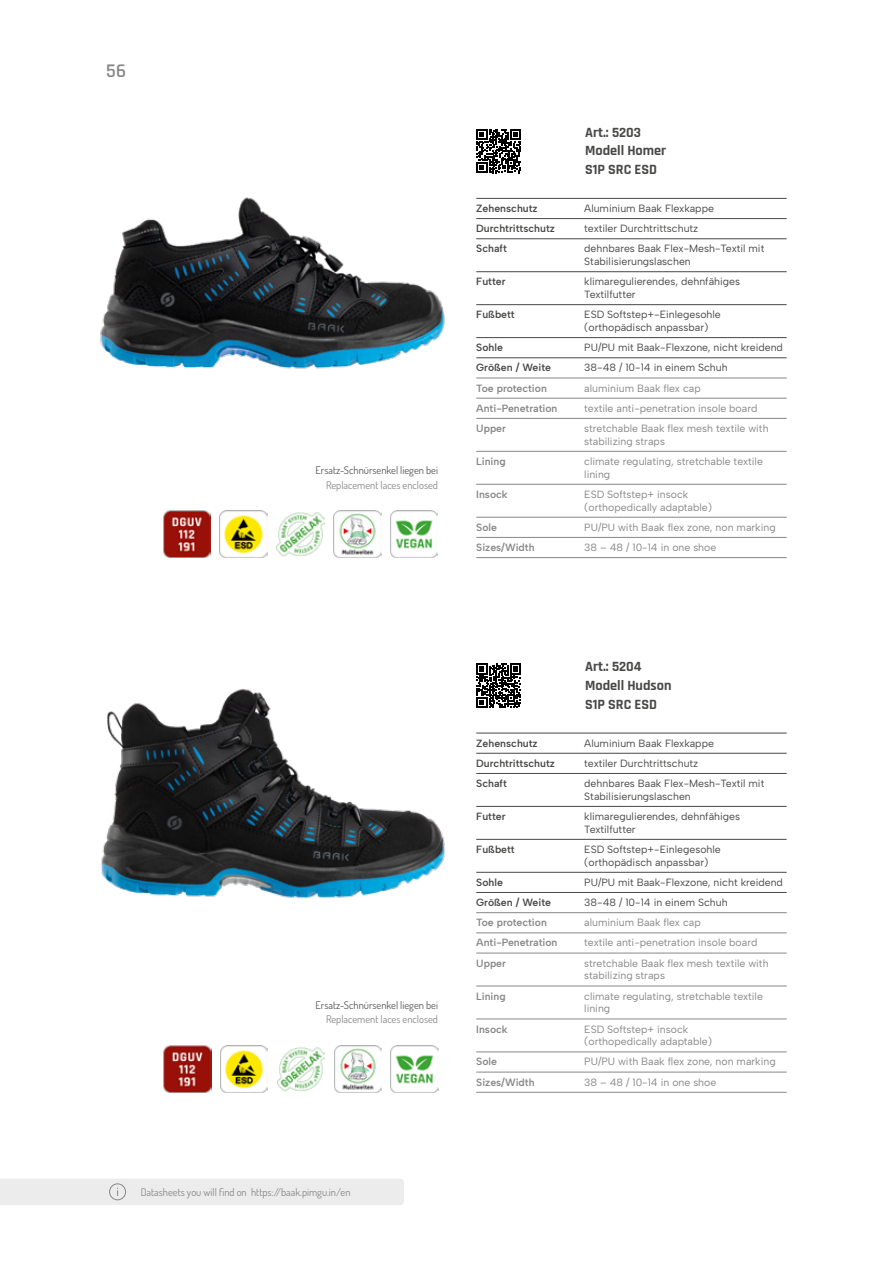
<style>
.page{position:relative;width:893px;height:1263px;background:#fff}
.page>*{position:absolute;margin:0;border:0;box-sizing:border-box;transform-origin:0 0}
.t1{font:600 19.5px "Rajdhani";color:#868786}
.t2{font:700 14.25px/18.8px "Rajdhani";color:#484847}
.t3{font:10.5px/12.8px "Albert Sans";color:#484847}
.t4{font:10.5px/12.8px "Albert Sans";color:#868786}
.t5{font:600 10.5px "Albert Sans";color:#484847}
.t6{font:600 10.5px "Albert Sans";color:#868786}
.t7{font:10.5px "Dosis";color:#868786}
.t8{font:10.5px "Dosis";color:#565655}
</style>
<div class="page">
<div style="left:0;top:1179px;width:404px;height:26px;background:#ececec"></div>
<div style="left:109px;top:1183px;width:17px;height:17px;border:1px solid #868786;border-radius:50%"></div>
<img style="left:100px;top:197px;width:345px;height:172px">
<img style="left:101px;top:688px;width:345px;height:211px">
<svg style="left:477px;top:129px;width:44px;height:44px"></svg>
<svg style="left:477px;top:664px;width:44px;height:44px"></svg>
<img style="left:277px;top:512px;width:47px;height:45px">
<img style="left:163px;top:510px;width:48px;height:48px">
<img style="left:220px;top:510px;width:47px;height:48px">
<img style="left:334px;top:510px;width:47px;height:48px">
<img style="left:390px;top:510px;width:48px;height:48px">
<hr style="left:476px;top:198px;width:311px;height:1px;background:#484847">
<hr style="left:476px;top:218px;width:311px;height:1px;background:#484847">
<hr style="left:476px;top:238px;width:311px;height:1px;background:#484847">
<hr style="left:476px;top:271px;width:311px;height:1px;background:#484847">
<hr style="left:476px;top:304px;width:311px;height:1px;background:#484847">
<hr style="left:476px;top:337px;width:311px;height:1px;background:#484847">
<hr style="left:476px;top:358px;width:311px;height:1px;background:#484847">
<hr style="left:476px;top:378px;width:311px;height:1px;background:#868786">
<hr style="left:476px;top:398px;width:311px;height:1px;background:#868786">
<hr style="left:476px;top:418px;width:311px;height:1px;background:#868786">
<hr style="left:476px;top:451px;width:311px;height:1px;background:#868786">
<hr style="left:476px;top:484px;width:311px;height:1px;background:#868786">
<hr style="left:476px;top:517px;width:311px;height:1px;background:#868786">
<hr style="left:476px;top:537px;width:311px;height:1px;background:#868786">
<hr style="left:476px;top:557px;width:311px;height:1px;background:#868786">
<hr style="left:476px;top:733px;width:311px;height:1px;background:#484847">
<hr style="left:476px;top:753px;width:311px;height:1px;background:#484847">
<hr style="left:476px;top:773px;width:311px;height:1px;background:#484847">
<hr style="left:476px;top:806px;width:311px;height:1px;background:#484847">
<hr style="left:476px;top:839px;width:311px;height:1px;background:#484847">
<hr style="left:476px;top:872px;width:311px;height:1px;background:#484847">
<hr style="left:476px;top:892px;width:311px;height:1px;background:#484847">
<hr style="left:476px;top:912px;width:311px;height:1px;background:#868786">
<hr style="left:476px;top:933px;width:311px;height:1px;background:#868786">
<hr style="left:476px;top:953px;width:311px;height:1px;background:#868786">
<hr style="left:476px;top:986px;width:311px;height:1px;background:#868786">
<hr style="left:476px;top:1019px;width:311px;height:1px;background:#868786">
<hr style="left:476px;top:1052px;width:311px;height:1px;background:#868786">
<hr style="left:476px;top:1072px;width:311px;height:1px;background:#868786">
<hr style="left:476px;top:1092px;width:311px;height:1px;background:#868786">
<img style="left:277px;top:1047px;width:48px;height:45px">
<img style="left:164px;top:1045px;width:47px;height:48px">
<img style="left:220px;top:1045px;width:48px;height:48px">
<img style="left:334px;top:1045px;width:48px;height:48px">
<img style="left:391px;top:1045px;width:47px;height:48px">
<h1 class="t1" style="left:106px;top:59px;width:21px">56</h1>
<p class="t8" style="left:316px;top:463px;width:124px">Ersatz-Schnürsenkel liegen bei</p>
<p class="t7" style="left:326px;top:478px;width:113px">Replacement laces enclosed</p>
<h2 class="t2" style="left:585px;top:123px;width:83px">Art.: 5203<br>Modell Homer<br>S1P SRC ESD</h2>
<p class="t5" style="left:476px;top:202px;width:63px">Zehenschutz</p>
<p class="t3" style="left:584px;top:202px;width:131px">Aluminium Baak Flexkappe</p>
<p class="t5" style="left:476px;top:222px;width:80px">Durchtrittschutz</p>
<p class="t3" style="left:584px;top:222px;width:116px">textiler Durchtrittschutz</p>
<p class="t5" style="left:476px;top:242px;width:32px">Schaft</p>
<p class="t3" style="left:584px;top:242px;width:182px">dehnbares Baak Flex-Mesh-Textil mit<br>Stabilisierungslaschen</p>
<p class="t5" style="left:476px;top:275px;width:31px">Futter</p>
<p class="t3" style="left:584px;top:275px;width:157px">klimaregulierendes, dehnfähiges<br>Textilfutter</p>
<p class="t5" style="left:476px;top:308px;width:40px">Fußbett</p>
<p class="t3" style="left:584px;top:308px;width:138px">ESD Softstep+-Einlegesohle (orthopädisch anpassbar)</p>
<p class="t5" style="left:476px;top:341px;width:28px">Sohle</p>
<p class="t3" style="left:584px;top:341px;width:200px">PU/PU mit Baak-Flexzone, nicht kreidend</p>
<p class="t5" style="left:476px;top:361px;width:76px">Größen / Weite</p>
<p class="t3" style="left:584px;top:361px;width:145px">38-48 / 10-14 in einem Schuh</p>
<p class="t6" style="left:476px;top:381px;width:72px">Toe protection</p>
<p class="t4" style="left:584px;top:382px;width:118px">aluminium Baak flex cap</p>
<p class="t6" style="left:476px;top:402px;width:83px">Anti-Penetration</p>
<p class="t4" style="left:584px;top:402px;width:175px">textile anti-penetration insole board</p>
<p class="t6" style="left:476px;top:422px;width:31px">Upper</p>
<p class="t4" style="left:584px;top:422px;width:186px">stretchable Baak flex mesh textile with stabilizing straps</p>
<p class="t6" style="left:476px;top:455px;width:31px">Lining</p>
<p class="t4" style="left:584px;top:455px;width:180px">climate regulating, stretchable textile lining</p>
<p class="t6" style="left:476px;top:488px;width:33px">Insock</p>
<p class="t4" style="left:584px;top:488px;width:129px">ESD Softstep+ insock (orthopedically adaptable)</p>
<p class="t6" style="left:476px;top:521px;width:22px">Sole</p>
<p class="t4" style="left:584px;top:521px;width:193px">PU/PU with Baak flex zone, non marking</p>
<p class="t6" style="left:476px;top:541px;width:60px">Sizes/Width</p>
<p class="t4" style="left:584px;top:541px;width:134px">38 – 48 / 10-14 in one shoe</p>
<p class="t8" style="left:316px;top:998px;width:124px">Ersatz-Schnürsenkel liegen bei</p>
<p class="t7" style="left:326px;top:1012px;width:113px">Replacement laces enclosed</p>
<h2 class="t2" style="left:585px;top:658px;width:88px">Art.: 5204<br>Modell Hudson<br>S1P SRC ESD</h2>
<p class="t5" style="left:476px;top:737px;width:63px">Zehenschutz</p>
<p class="t3" style="left:584px;top:737px;width:131px">Aluminium Baak Flexkappe</p>
<p class="t5" style="left:476px;top:757px;width:80px">Durchtrittschutz</p>
<p class="t3" style="left:584px;top:757px;width:116px">textiler Durchtrittschutz</p>
<p class="t5" style="left:476px;top:777px;width:32px">Schaft</p>
<p class="t3" style="left:584px;top:777px;width:182px">dehnbares Baak Flex-Mesh-Textil mit<br>Stabilisierungslaschen</p>
<p class="t5" style="left:476px;top:810px;width:31px">Futter</p>
<p class="t3" style="left:584px;top:810px;width:157px">klimaregulierendes, dehnfähiges<br>Textilfutter</p>
<p class="t5" style="left:476px;top:843px;width:40px">Fußbett</p>
<p class="t3" style="left:584px;top:843px;width:138px">ESD Softstep+-Einlegesohle (orthopädisch anpassbar)</p>
<p class="t5" style="left:476px;top:876px;width:28px">Sohle</p>
<p class="t3" style="left:584px;top:876px;width:200px">PU/PU mit Baak-Flexzone, nicht kreidend</p>
<p class="t5" style="left:476px;top:896px;width:76px">Größen / Weite</p>
<p class="t3" style="left:584px;top:896px;width:145px">38-48 / 10-14 in einem Schuh</p>
<p class="t6" style="left:476px;top:916px;width:72px">Toe protection</p>
<p class="t4" style="left:584px;top:916px;width:118px">aluminium Baak flex cap</p>
<p class="t6" style="left:476px;top:936px;width:83px">Anti-Penetration</p>
<p class="t4" style="left:584px;top:936px;width:175px">textile anti-penetration insole board</p>
<p class="t6" style="left:476px;top:956px;width:31px">Upper</p>
<p class="t4" style="left:584px;top:957px;width:186px">stretchable Baak flex mesh textile with stabilizing straps</p>
<p class="t6" style="left:476px;top:989px;width:31px">Lining</p>
<p class="t4" style="left:584px;top:989px;width:180px">climate regulating, stretchable textile lining</p>
<p class="t6" style="left:476px;top:1022px;width:33px">Insock</p>
<p class="t4" style="left:584px;top:1022px;width:129px">ESD Softstep+ insock (orthopedically adaptable)</p>
<p class="t6" style="left:476px;top:1055px;width:22px">Sole</p>
<p class="t4" style="left:584px;top:1055px;width:193px">PU/PU with Baak flex zone, non marking</p>
<p class="t6" style="left:476px;top:1075px;width:60px">Sizes/Width</p>
<p class="t4" style="left:584px;top:1076px;width:134px">38 – 48 / 10-14 in one shoe</p>
<p class="t7" style="left:141px;top:1185px;width:211px">Datasheets you will find on https://baak.pimgu.in/en</p>
</div>
